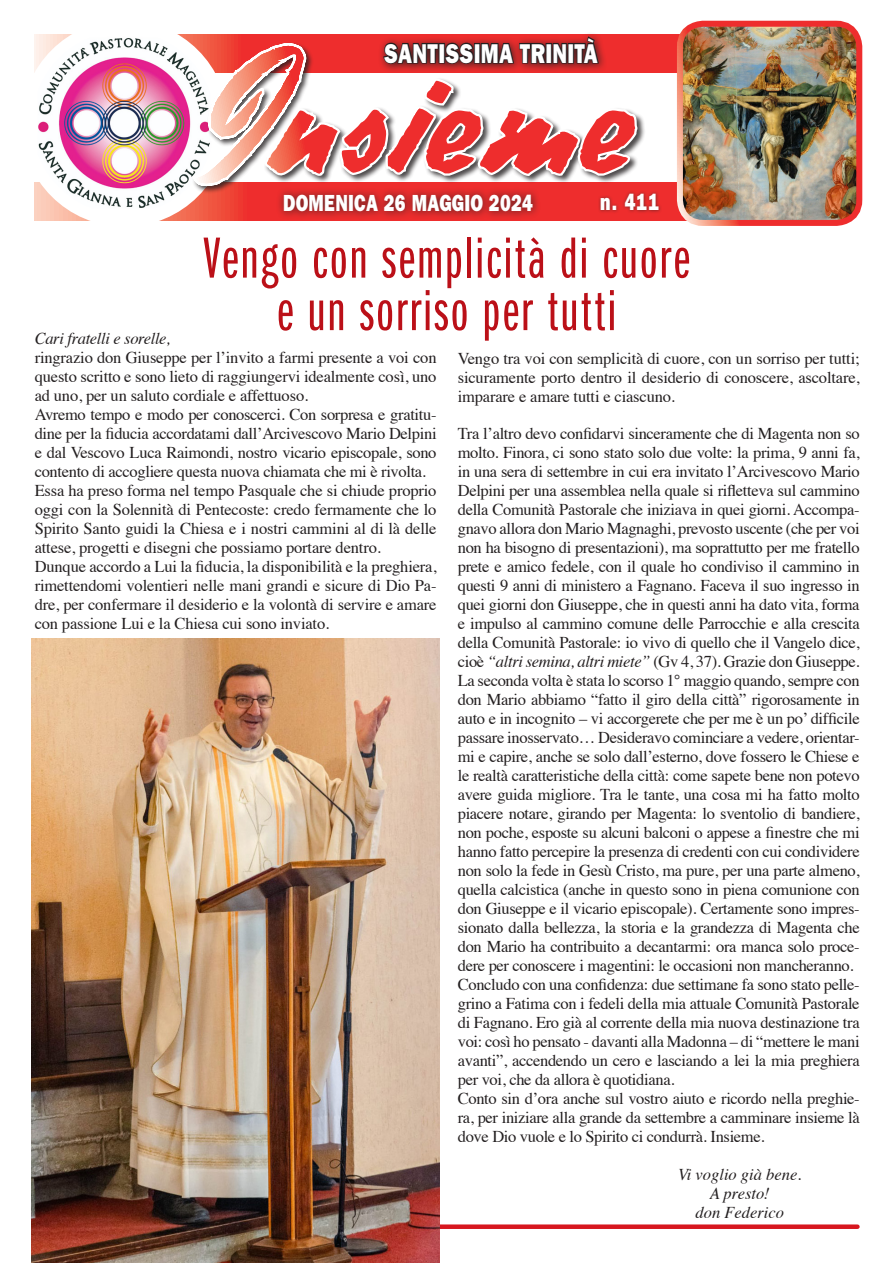
<style>
.page{position:relative;width:893px;height:1263px;background:#fff}
.page>*{position:absolute;margin:0;border:0;box-sizing:border-box;transform-origin:0 0}
.t1{font:60px/52.5px "ITC Franklin Gothic Std Bk X Cp";letter-spacing:.04em;color:#bb1018;text-align:center}
.t2{font:27.3px "ITC Franklin Gothic Std Hvy";letter-spacing:.015em;color:#fff;scale:.77 1}
.t3{font:23.4px "ITC Franklin Gothic Std Hvy";letter-spacing:.015em;color:#fff;scale:.77 1}
.t4{font:16.5px/19px "Times";letter-spacing:-.02em;color:#231f20}
.t5{font:italic 16.5px/19px "Times";color:#231f20;text-align:center}
.t6{font:italic 16.5px "Times";letter-spacing:-.02em;color:#231f20}
.s1{font-style:italic}
</style>
<div class="page">
<div style="left:34px;top:34px;width:824px;height:38px;background:#ee2d2d"></div>
<svg style="left:34px;top:182px;width:646px;height:39px;background:#f26a61"></svg>
<div style="left:23px;top:21px;width:204px;height:204px;background:#fff;border-radius:50%"></div>
<img style="left:35px;top:34px;width:156px;height:177px">
<svg style="left:191px;top:34px;width:448px;height:187px"></svg>
<img style="left:680px;top:28px;width:175px;height:193px">
<div style="left:677px;top:21px;width:185px;height:205px;border:6px solid #fff;border-radius:23px"></div>
<div style="left:276px;top:187px;width:266px;height:33px;background:#231f20;opacity:.75"></div>
<div style="left:598px;top:190px;width:65px;height:24px;background:#231f20;opacity:.6"></div>
<div style="left:377px;top:31px;width:231px;height:42px;background:#231f20;opacity:.9"></div>
<svg style="left:382px;top:31px;width:92px;height:34px"></svg>
<div style="left:474px;top:43px;width:6px;height:20px;border:2px solid #231f20"></div>
<svg style="left:480px;top:31px;width:120px;height:41px"></svg>
<div style="left:36px;top:1224px;width:821px;height:5px;background:#d7171f"></div>
<img style="left:31px;top:639px;width:409px;height:624px">
<h2 class="t2" style="left:384px;top:37px;width:279px">SANTISSIMA TRINITÀ</h2>
<h3 class="t3" style="left:283px;top:189px;width:326px">DOMENICA 26 MAGGIO 2024</h3>
<h3 class="t3" style="left:600px;top:188px;width:78px">n. 411</h3>
<h1 class="t1" style="left:203px;top:234px;width:488px">Vengo con semplicità di cuore e un sorriso per tutti</h1>
<p class="t6" style="left:35px;top:324px;width:137px">Cari fratelli e sorelle,</p>
<p class="t4" style="left:35px;top:347px;width:403px">ringrazio don Giuseppe per l’invito a farmi presente a voi con questo scritto e sono lieto di raggiungervi idealmente così, uno ad uno, per un saluto cordiale e affettuoso.<br>Avremo tempo e modo per conoscerci. Con sorpresa e gratitu&shy;dine per la fiducia accordatami dall’Arcivescovo Mario Delpini e dal Vescovo Luca Raimondi, nostro vicario episcopale, sono contento di accogliere questa nuova chiamata che mi è rivolta.<br>Essa ha preso forma nel tempo Pasquale che si chiude proprio oggi con la Solennità di Pentecoste: credo fermamente che lo Spirito Santo guidi la Chiesa e i nostri cammini al di là delle attese, progetti e disegni che possiamo portare dentro.<br>Dunque accordo a Lui la fiducia, la disponibilità e la preghiera, rimettendomi volentieri nelle mani grandi e sicure di Dio Pa&shy;dre, per confermare il desiderio e la volontà di servire e amare con passione Lui e la Chiesa cui sono inviato.</p>
<p class="t4" style="left:458px;top:347px;width:403px;text-align:justify">Vengo tra voi con semplicità di cuore, con un sorriso per tutti; sicuramente porto dentro il desiderio di conoscere, ascoltare, imparare e amare tutti e ciascuno.</p>
<p class="t4" style="left:458px;top:423px;width:403px">Tra l’altro devo confidarvi sinceramente che di Magenta non so molto. Finora, ci sono stato solo due volte: la prima, 9 anni fa, in una sera di settembre in cui era invitato l’Arcivescovo Mario Delpini per una assemblea nella quale si rifletteva sul cammino della Comunità Pastorale che iniziava in quei giorni. Accompa&shy;gnavo allora don Mario Magnaghi, prevosto uscente (che per voi non ha bisogno di presentazioni), ma soprattutto per me fratello prete e amico fedele, con il quale ho condiviso il cammino in questi 9 anni di ministero a Fagnano. Faceva il suo ingresso in quei giorni don Giuseppe, che in questi anni ha dato vita, forma e impulso al cammino comune delle Parrocchie e alla crescita della Comunità Pastorale: io vivo di quello che il Vangelo dice, cioè <span class="s1">“altri semina, altri miete”</span> (Gv 4, 37). Grazie don Giuseppe.<br>La seconda volta è stata lo scorso 1° maggio quando, sempre con don Mario abbiamo “fatto il giro della città” rigorosamente in auto e in incognito – vi accorgerete che per me è un po’ difficile passare inosservato… Desideravo cominciare a vedere, orientar&shy;mi e capire, anche se solo dall’esterno, dove fossero le Chiese e le realtà caratteristiche della città: come sapete bene non potevo avere guida migliore. Tra le tante, una cosa mi ha fatto molto piacere notare, girando per Magenta: lo sventolio di bandiere, non poche, esposte su alcuni balconi o appese a finestre che mi hanno fatto percepire la presenza di credenti con cui condividere non solo la fede in Gesù Cristo, ma pure, per una parte almeno, quella calcistica (anche in questo sono in piena comunione con don Giuseppe e il vicario episcopale). Certamente sono impres&shy;sionato dalla bellezza, la storia e la grandezza di Magenta che don Mario ha contribuito a decantarmi: ora manca solo proce&shy;dere per conoscere i magentini: le occasioni non mancheranno.<br>Concludo con una confidenza: due settimane fa sono stato pelle&shy;grino a Fatima con i fedeli della mia attuale Comunità Pastorale di Fagnano. Ero già al corrente della mia nuova destinazione tra voi: così ho pensato - davanti alla Madonna – di “mettere le mani avanti”, accendendo un cero e lasciando a lei la mia preghiera per voi, che da allora è quotidiana.<br>Conto sin d’ora anche sul vostro aiuto e ricordo nella preghie&shy;ra, per iniziare alla grande da settembre a camminare insieme là dove Dio vuole e lo Spirito ci condurrà. Insieme.</p>
<p class="t5" style="left:678px;top:1163px;width:125px">Vi voglio già bene.<br>A presto!<br>don Federico</p>
</div>
